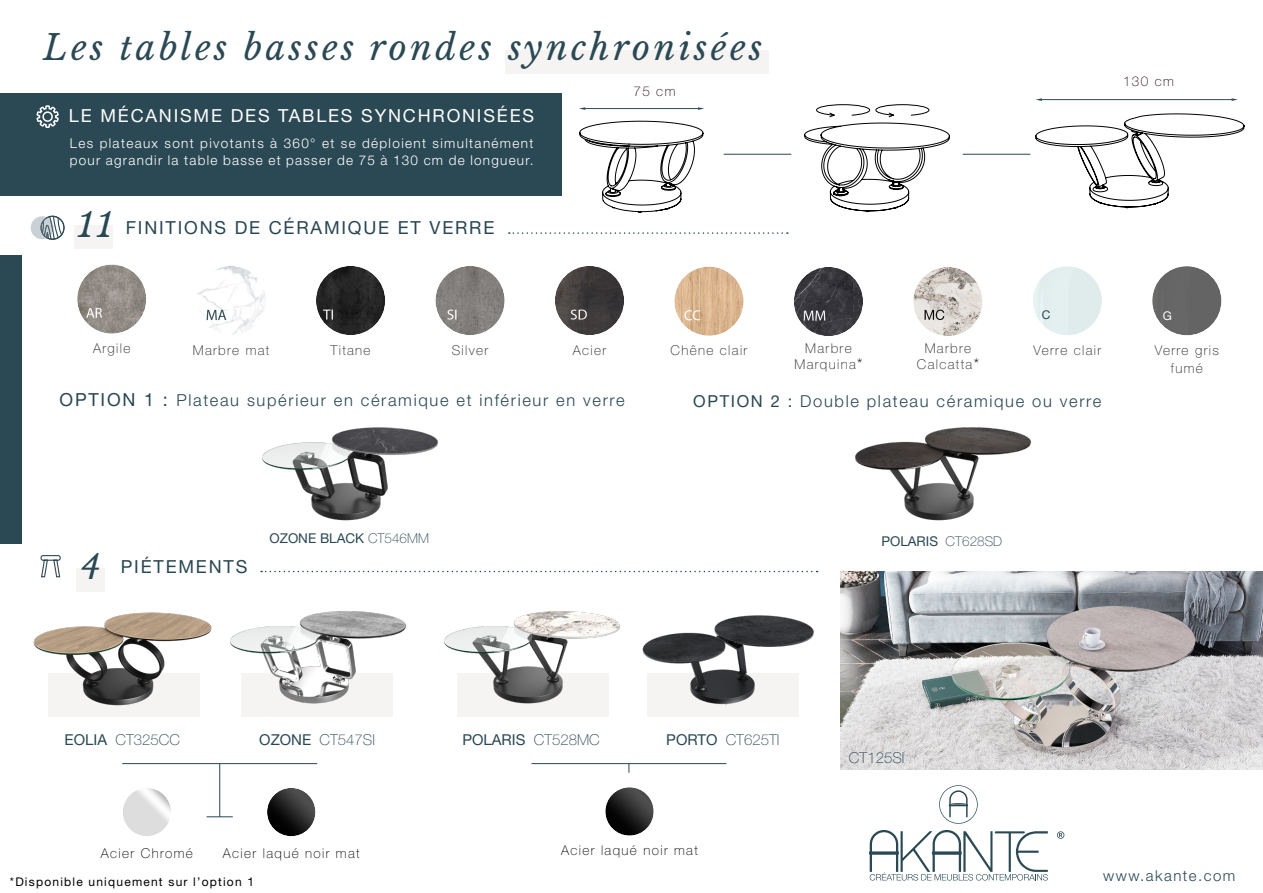
<style>
.page{position:relative;width:1263px;height:893px;background:#fff}
.page>*{position:absolute;margin:0;border:0;box-sizing:border-box;transform-origin:0 0}
.t1{font:italic 34.5px "Libre Baskerville";letter-spacing:.1em;color:#2b4954}
.t2{font:italic 33px "Libre Baskerville";color:#284753}
.t3{font:italic 33px "Libre Baskerville";color:#2b4954}
.t4{font:18px "Helvetica Neue LT Std";letter-spacing:.1em;color:#284753}
.t5{font:18px "Helvetica Neue LT Std";letter-spacing:.1em;color:#fff}
.t6{font:300 16.5px "Helvetica Neue LT Std";letter-spacing:.1em;color:#284753}
.t7{font:100 15px "Helvetica Neue LT Std";color:#284753}
.t8{font:300 15px "Helvetica Neue LT Std";letter-spacing:.1em;color:#284753}
.t9{font:15px "Helvetica Neue LT Std";color:#284753}
.t10{font:300 13.5px/16.2px "Helvetica Neue LT Std";letter-spacing:.1em;color:#fff}
.t11{font:100 13.5px "Helvetica Neue LT Std";letter-spacing:.1em;color:#231f20}
.t12{font:100 13.5px "Helvetica Neue LT Std";letter-spacing:.1em;color:#000001}
.t13{font:13.5px "Helvetica Neue LT Std";color:#284753}
.t14{font:100 13.5px "Helvetica Neue LT Std";letter-spacing:.1em;color:#1f0209}
.t15{font:12px "Helvetica Neue LT Std";letter-spacing:.1em;color:#000001}
.t16{font:12px "Helvetica Neue LT Std";color:#fff}
.t17{font:12px "Helvetica Neue LT Std";color:#284753}
.s1{font-weight:300;font-size:15px}
.s2{font-weight:400;font-size:18px}
.s3{font-weight:400}
.s4{font-weight:100}
</style>
<div class="page">
<hr style="left:582px;top:108px;width:119px;height:1px;background:#334a54">
<hr style="left:1038px;top:99px;width:195px;height:1px;background:#334a54">
<svg style="left:1231px;top:98px;width:7px;height:3px"></svg>
<div style="left:0;top:94px;width:561px;height:102px;background:#2b4954"></div>
<div style="left:505px;top:51px;width:263px;height:23px;background:#f5f4f3"></div>
<img style="left:33px;top:612px;width:179px;height:105px">
<img style="left:230px;top:611px;width:177px;height:106px">
<img style="left:444px;top:611px;width:176px;height:106px">
<img style="left:642px;top:615px;width:172px;height:102px">
<img style="left:841px;top:572px;width:422px;height:198px">
<svg style="left:261px;top:571px;width:557px;height:1px"></svg>
<div style="left:76px;top:569px;width:29px;height:23px;background:#f5f4f3"></div>
<svg style="left:40px;top:555px;width:21px;height:23px"></svg>
<img style="left:123px;top:788px;width:48px;height:48px;border-radius:24px">
<div style="left:122px;top:787px;width:50px;height:50px;border:1px solid #fff;border-radius:50%"></div>
<img style="left:267px;top:788px;width:48px;height:48px;border-radius:24px">
<div style="left:266px;top:787px;width:50px;height:50px;border:1px solid #fff;border-radius:50%"></div>
<hr style="left:122px;top:763px;width:195px;height:1px;background:#284753">
<svg style="left:207px;top:816px;width:26px;height:1px"></svg>
<hr style="left:219px;top:764px;width:1px;height:53px;background:#284753">
<img style="left:605px;top:787px;width:49px;height:49px;border-radius:24px">
<div style="left:604px;top:786px;width:51px;height:51px;border:1px solid #fff;border-radius:50%"></div>
<hr style="left:531px;top:763px;width:195px;height:1px;background:#284753">
<svg style="left:36px;top:105px;width:23px;height:23px"></svg>
<svg style="left:869px;top:830px;width:179px;height:50px"></svg>
<svg style="left:939px;top:785px;width:39px;height:39px"></svg>
<svg style="left:1057px;top:831px;width:7px;height:8px"></svg>
<hr style="left:724px;top:154px;width:67px;height:1px;background:#284753">
<hr style="left:963px;top:154px;width:67px;height:1px;background:#284753">
<svg style="left:579px;top:120px;width:125px;height:93px"></svg>
<svg style="left:804px;top:104px;width:146px;height:169px"></svg>
<svg style="left:1035px;top:113px;width:210px;height:96px"></svg>
<div style="left:0;top:255px;width:22px;height:289px;background:#2b4954"></div>
<svg style="left:509px;top:232px;width:279px;height:2px"></svg>
<div style="left:74px;top:225px;width:39px;height:23px;background:#f5f4f3"></div>
<svg style="left:31px;top:216px;width:34px;height:24px"></svg>
<img style="left:77px;top:264px;width:69px;height:70px;border-radius:35px">
<div style="left:76px;top:263px;width:72px;height:72px;border:2px solid #fff;border-radius:50%"></div>
<img style="left:316px;top:266px;width:69px;height:69px;border-radius:35px">
<div style="left:314px;top:264px;width:73px;height:73px;border:2px solid #fff;border-radius:50%"></div>
<img style="left:674px;top:267px;width:70px;height:69px;border-radius:35px">
<div style="left:673px;top:265px;width:72px;height:72px;border:2px solid #fff;border-radius:50%"></div>
<img style="left:435px;top:266px;width:70px;height:69px;border-radius:34px">
<div style="left:434px;top:264px;width:72px;height:73px;border:2px solid #fff;border-radius:50%"></div>
<img style="left:197px;top:266px;width:69px;height:69px;border-radius:35px">
<div style="left:195px;top:264px;width:72px;height:73px;border:2px solid #fff;border-radius:50%"></div>
<img style="left:555px;top:266px;width:69px;height:69px;border-radius:35px">
<div style="left:553px;top:264px;width:73px;height:73px;border:2px solid #fff;border-radius:50%"></div>
<img style="left:262px;top:427px;width:176px;height:94px">
<img style="left:855px;top:427px;width:176px;height:94px">
<div style="left:1152px;top:266px;width:69px;height:69px;background:#656565;border-radius:35px"></div>
<div style="left:1151px;top:265px;width:72px;height:72px;border:2px solid #fff;border-radius:50%"></div>
<div style="left:1033px;top:266px;width:69px;height:69px;background:#e2eced;border-radius:35px"></div>
<div style="left:1031px;top:265px;width:72px;height:72px;border:2px solid #fff;border-radius:50%"></div>
<img style="left:794px;top:267px;width:69px;height:69px;border-radius:35px">
<div style="left:792px;top:265px;width:72px;height:73px;border:2px solid #fff;border-radius:50%"></div>
<img style="left:913px;top:267px;width:69px;height:69px;border-radius:35px">
<div style="left:912px;top:265px;width:72px;height:73px;border:2px solid #fff;border-radius:50%"></div>
<p class="t1" style="left:43px;top:26px;width:720px">Les tables basses rondes synchronisées</p>
<p class="t5" style="left:69px;top:105px;width:467px">LE MÉCANISME DES TABLES SYNCHRONISÉES</p>
<p class="t10" style="left:70px;top:135px;width:465px">Les plateaux sont pivotants à 360° et se déploient simultanément pour agrandir la table basse et passer de 75 à 130 cm de longueur.</p>
<p class="t2" style="left:78px;top:205px;width:36px">11</p>
<p class="t4" style="left:126px;top:217px;width:370px">FINITIONS DE CÉRAMIQUE ET VERRE</p>
<p class="t14" style="left:633px;top:84px;width:43px">75 cm</p>
<p class="t14" style="left:1123px;top:73px;width:52px">130 cm</p>
<p class="t17" style="left:1042px;top:308px;width:10px">C</p>
<p class="t16" style="left:1163px;top:308px;width:11px">G</p>
<p class="t11" style="left:93px;top:341px;width:39px">Argile</p>
<p class="t11" style="left:193px;top:342px;width:78px">Marbre mat</p>
<p class="t11" style="left:331px;top:342px;width:42px">Titane</p>
<p class="t11" style="left:452px;top:342px;width:38px">Silver</p>
<p class="t11" style="left:573px;top:342px;width:35px">Acier</p>
<p class="t11" style="left:670px;top:343px;width:78px">Chêne clair</p>
<p class="t11" style="left:805px;top:340px;width:48px">Marbre</p>
<p class="t11" style="left:794px;top:356px;width:70px">Marquina<span class="s1">*</span></p>
<p class="t11" style="left:925px;top:340px;width:48px">Marbre</p>
<p class="t11" style="left:917px;top:356px;width:64px">Calcatta<span class="s1">*</span></p>
<p class="t11" style="left:1033px;top:343px;width:69px">Verre clair</p>
<p class="t11" style="left:1155px;top:343px;width:66px">Verre gris</p>
<p class="t11" style="left:1171px;top:360px;width:34px">fumé</p>
<p class="t6" style="left:60px;top:390px;width:567px"><span class="s2">OPTION 1 :</span> Plateau supérieur en céramique et inférieur en verre</p>
<p class="t6" style="left:693px;top:391px;width:410px"><span class="s3">OPTION 2 :</span> Double plateau céramique ou verre</p>
<p class="t3" style="left:81px;top:547px;width:21px">4</p>
<p class="t4" style="left:121px;top:555px;width:128px">PIÉTEMENTS</p>
<p class="t13" style="left:269px;top:530px;width:161px">OZONE BLACK <span class="s4">CT546MM</span></p>
<p class="t13" style="left:881px;top:533px;width:122px">POLARIS <span class="s4">CT628SD</span></p>
<p class="t7" style="left:65px;top:731px;width:117px"><span class="s3">EOLIA</span> CT325CC</p>
<p class="t7" style="left:259px;top:731px;width:117px"><span class="s3">OZONE</span> CT547SI</p>
<p class="t12" style="left:101px;top:845px;width:93px">Acier Chromé</p>
<p class="t12" style="left:223px;top:845px;width:138px">Acier laqué noir mat</p>
<p class="t9" style="left:462px;top:731px;width:139px">POLARIS <span class="s4">CT528MC</span></p>
<p class="t7" style="left:666px;top:731px;width:115px"><span class="s3">PORTO</span> CT625TI</p>
<p class="t12" style="left:561px;top:843px;width:138px">Acier laqué noir mat</p>
<p class="t7" style="left:849px;top:749px;width:57px">CT125SI</p>
<p class="t15" style="left:10px;top:874px;width:246px">*Disponible uniquement sur l’option 1</p>
<p class="t8" style="left:1103px;top:866px;width:134px">www.akante.com</p>
</div>
